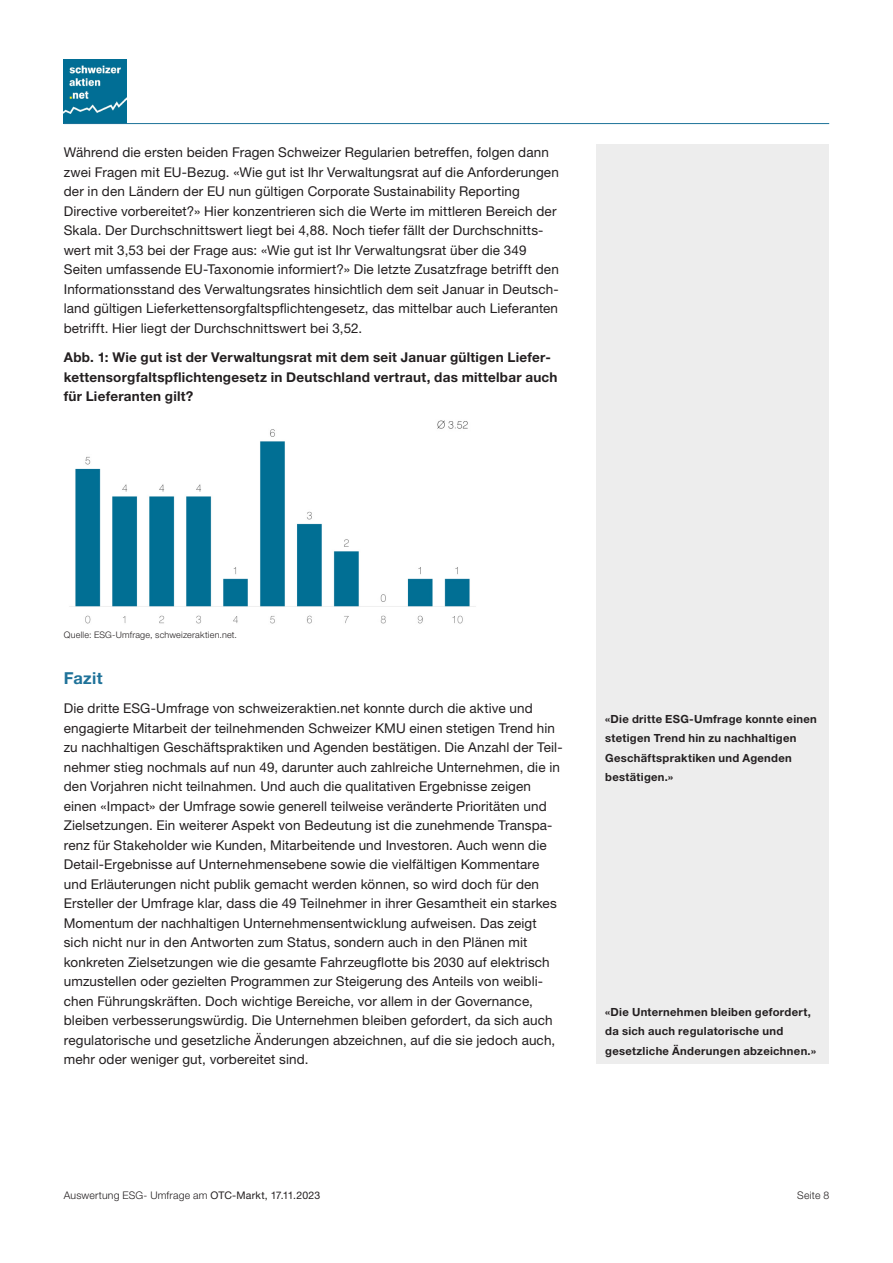
<style>
.page{position:relative;width:893px;height:1263px;background:#fff}
.page>*{position:absolute;margin:0;border:0;box-sizing:border-box;transform-origin:0 0}
.Titel{font:700 16.5px "Helvetica Neue LT Pro";letter-spacing:.02em;color:#1f7299}
.Lauftext{font:13.5px/19.5px "Helvetica Neue LT Pro";letter-spacing:.01em;color:#231f20}
.Lauftext-2{font:700 13.5px/19.5px "Helvetica Neue LT Pro";letter-spacing:.02em;color:#231f20}
.Marginalien{font:700 11.25px/19.5px "Helvetica Neue LT Pro";letter-spacing:.025em;color:#231f20}
.t1{font:300 10.5px "Helvetica Neue LT Pro";letter-spacing:.02em;color:#231f20}
.Legende{font:300 9px "Helvetica Neue LT Pro";letter-spacing:.025em;color:#231f20}
.s1{font-weight:400}
</style>
<div class="page">
<img style="left:64px;top:60px;width:62px;height:63px">
<hr style="left:64px;top:123px;width:765px;height:1px;background:#1c7299">
<div style="left:597px;top:145px;width:232px;height:919px;background:#ededed"></div>
<img style="left:69px;top:420px;width:407px;height:204px">
<p class="Lauftext" style="left:64px;top:143px;width:497px">Während die ersten beiden Fragen Schweizer Regularien betreffen, folgen dann zwei Fragen mit EU-Bezug. «Wie gut ist Ihr Verwaltungsrat auf die Anforderungen der in den Ländern der EU nun gültigen Corporate Sustainability Reporting Directive vorbereitet?» Hier konzentrieren sich die Werte im mittleren Bereich der Skala. Der Durchschnittswert liegt bei 4,88. Noch tiefer fällt der Durchschnitts&shy;wert mit 3,53 bei der Frage aus: «Wie gut ist Ihr Verwaltungsrat über die 349<br>Seiten umfassende EU-Taxonomie informiert?» Die letzte Zusatzfrage betrifft den Informationsstand des Verwaltungsrates hinsichtlich dem seit Januar in Deutsch&shy;land gültigen Lieferkettensorgfaltspflichtengesetz, das mittelbar auch Lieferanten betrifft. Hier liegt der Durchschnittswert bei 3,52.</p>
<p class="Lauftext-2" style="left:64px;top:347px;width:495px">Abb. 1: Wie gut ist der Verwaltungsrat mit dem seit Januar gültigen Liefer&shy;kettensorgfaltspflichtengesetz in Deutschland vertraut, das mittelbar auch für Lieferanten gilt?</p>
<p class="Legende" style="left:64px;top:630px;width:175px">Quelle: ESG-Umfrage, schweizeraktien.net.</p>
<p class="Titel" style="left:64px;top:668px;width:40px">Fazit</p>
<p class="Lauftext" style="left:64px;top:698px;width:500px">Die dritte ESG-Umfrage von schweizeraktien.net konnte durch die aktive und engagierte Mitarbeit der teilnehmenden Schweizer KMU einen stetigen Trend hin zu nachhaltigen Geschäftspraktiken und Agenden bestätigen. Die Anzahl der Teil&shy;nehmer stieg nochmals auf nun 49, darunter auch zahlreiche Unternehmen, die in den Vorjahren nicht teilnahmen. Und auch die qualitativen Ergebnisse zeigen einen «Impact» der Umfrage sowie generell teilweise veränderte Prioritäten und Zielsetzungen. Ein weiterer Aspekt von Bedeutung ist die zunehmende Transpa&shy;renz für Stakeholder wie Kunden, Mitarbeitende und Investoren. Auch wenn die Detail-Ergebnisse auf Unternehmensebene sowie die vielfältigen Kommentare und Erläuterungen nicht publik gemacht werden können, so wird doch für den Ersteller der Umfrage klar, dass die 49 Teilnehmer in ihrer Gesamtheit ein starkes Momentum der nachhaltigen Unternehmensentwicklung aufweisen. Das zeigt sich nicht nur in den Antworten zum Status, sondern auch in den Plänen mit konkreten Zielsetzungen wie die gesamte Fahrzeugflotte bis 2030 auf elektrisch umzustellen oder gezielten Programmen zur Steigerung des Anteils von weibli&shy;chen Führungskräften. Doch wichtige Bereiche, vor allem in der Governance, bleiben verbesserungswürdig. Die Unternehmen bleiben gefordert, da sich auch regulatorische und gesetzliche Änderungen abzeichnen, auf die sie jedoch auch, mehr oder weniger gut, vorbereitet sind.</p>
<p class="Marginalien" style="left:605px;top:709px;width:213px">«Die dritte ESG-Umfrage konnte einen stetigen Trend hin zu nachhaltigen<br>Geschäftspraktiken und Agenden bestätigen.»</p>
<p class="Marginalien" style="left:605px;top:1001px;width:212px">«Die Unternehmen bleiben gefordert, da sich auch regulatorische und gesetzliche Änderungen abzeichnen.»</p>
<p class="t1" style="left:64px;top:1189px;width:258px">Auswertung ESG- Umfrage am <span class="s1">OTC-Markt, 17.11.2023</span></p>
<p class="t1" style="left:797px;top:1189px;width:33px">Seite 8</p>
</div>
